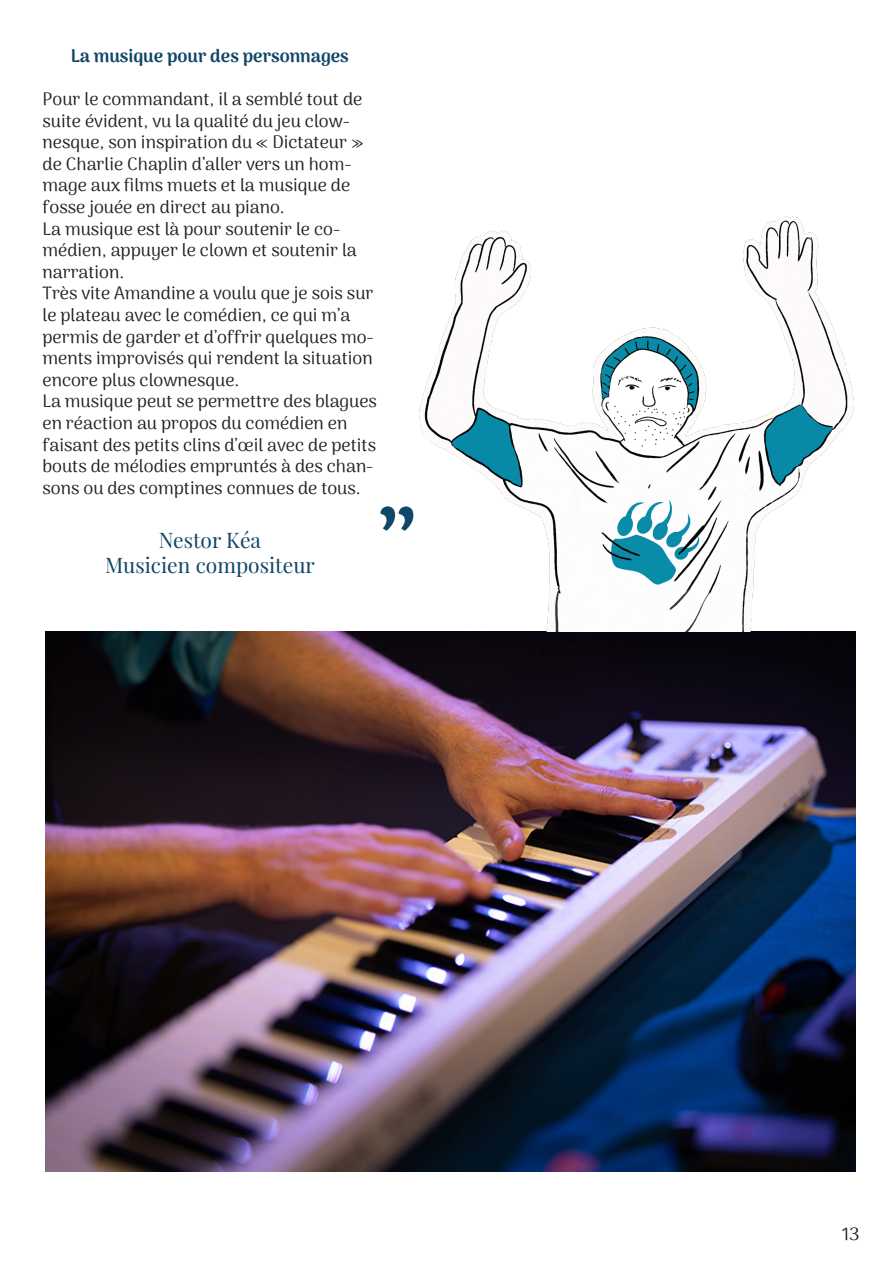
<style>
.page{position:relative;width:893px;height:1263px;background:#fff}
.page>*{position:absolute;margin:0;border:0;box-sizing:border-box;transform-origin:0 0}
.t1{font:700 108px "Arima Madurai";color:#104667}
.t2{font:21px "Playfair Display";color:#104667}
.t3{font:18px/21.6px "Arima Madurai";color:#231f20}
.t4{font:900 18px "Arima Madurai";color:#104667}
</style>
<div class="page">
<img style="left:45px;top:631px;width:810px;height:541px">
<img style="left:419px;top:216px;width:435px;height:415px">
<p class="t4" style="left:71px;top:43px;width:280px">La musique pour des personnages</p>
<p class="t3" style="left:43px;top:89px;width:322px">Pour le commandant, il a semblé tout de suite évident, vu la qualité du jeu clow&shy;nesque, son inspiration du « Dictateur » de Charlie Chaplin d’aller vers un hom&shy;mage aux films muets et la musique de fosse jouée en direct au piano.</p>
<p class="t3" style="left:43px;top:218px;width:316px">La musique est là pour soutenir le co&shy;médien, appuyer le clown et soutenir la narration.</p>
<p class="t3" style="left:43px;top:283px;width:333px">Très vite Amandine a voulu que je sois sur le plateau avec le comédien, ce qui m’a permis de garder et d’offrir quelques mo&shy;ments improvisés qui rendent la situation encore plus clownesque.</p>
<p class="t3" style="left:43px;top:391px;width:336px">La musique peut se permettre des blagues en réaction au propos du comédien en faisant des petits clins d’œil avec de petits bouts de mélodies empruntés à des chan&shy;sons ou des comptines connues de tous.</p>
<p class="t2" style="left:159px;top:527px;width:104px">Nestor Kéa</p>
<p class="t2" style="left:105px;top:552px;width:211px">Musicien compositeur</p>
<p class="t1" style="left:377px;top:474px;width:40px">”</p>
<p class="t3" style="left:842px;top:1223px;width:19px">13</p>
</div>
